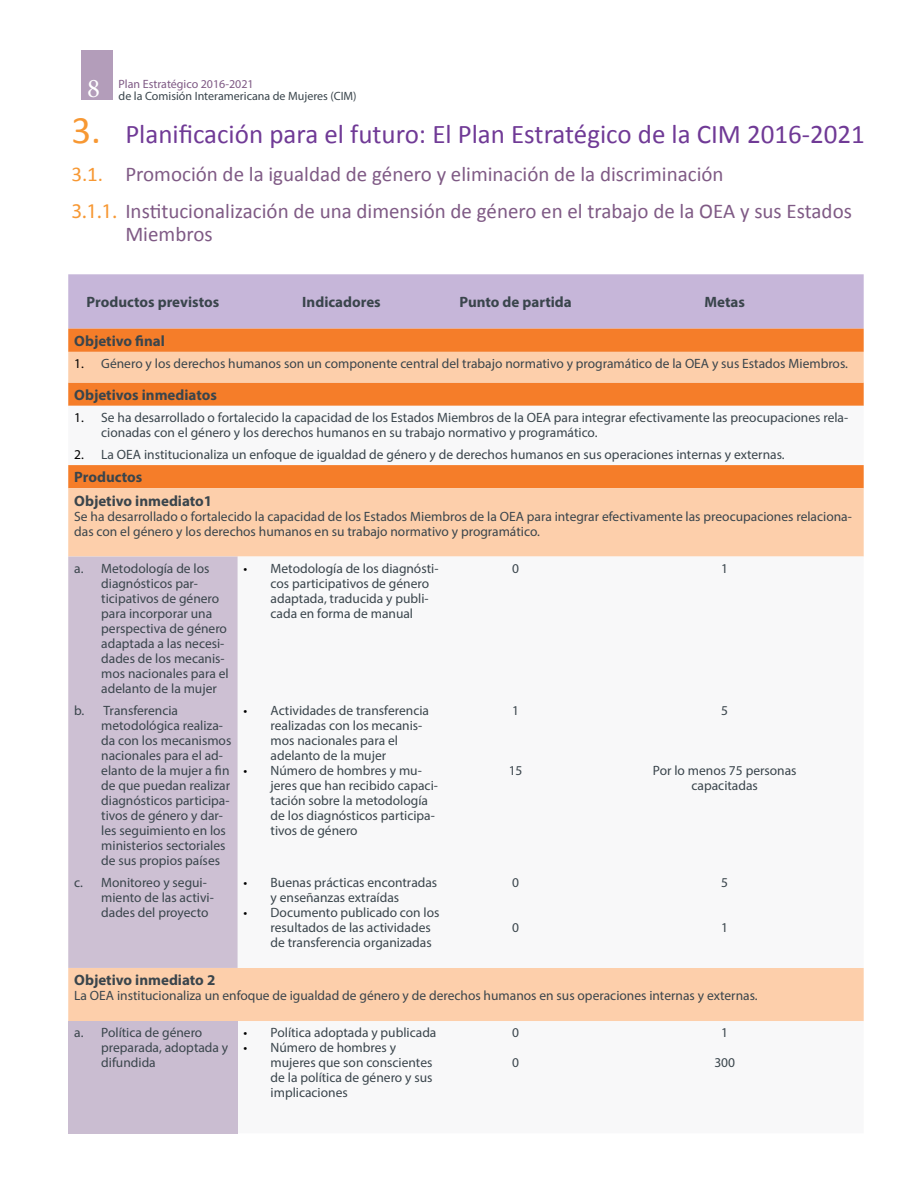
<style>
.page{position:relative;width:918px;height:1188px;background:#fff}
.page>*{position:absolute;margin:0;border:0;box-sizing:border-box;transform-origin:0 0}
.t1{font:27px "Calibri";color:#703a96}
.t2{font:27px "Minion Pro";color:#fff}
.t3{font:21px/37.5px "Calibri";color:#7f5a85}
.t4{font:700 15px/23.2px "Myriad Pro";color:#3a454c}
.t5{font:13.5px/15px "Myriad Pro";color:#3a454c}
.t6{font:12px "Myriad Pro";color:#3a454c}
.t7{font:12px "Myriad Pro";color:#7f5a85}
.s1{font-size:39px;color:#f79833}
.s2{color:#f79833}
.s3{font-family:"Myriad Pro";color:#f79833}
.s4{color:#000}
</style>
<div class="page">
<div style="left:81px;top:50px;width:31px;height:50px;background:#b39dba"></div>
<div style="left:68px;top:274px;width:796px;height:55px;background:#c6b6d9"></div>
<div style="left:68px;top:329px;width:796px;height:23px;background:#f57d29"></div>
<svg style="left:68px;top:352px;width:796px;height:54px;background:#f9ac74"></svg>
<svg style="left:68px;top:465px;width:796px;height:556px"></svg>
<svg style="left:68px;top:557px;width:170px;height:411px;background:#cec1d4"></svg>
<div style="left:68px;top:1021px;width:170px;height:112px;background:#cabdd1"></div>
<p class="t7" style="left:119px;top:77px;width:137px">Plan Estratégico 2016-2021</p>
<h1 class="t2" style="left:87px;top:71px;width:14px">8</h1>
<p class="t6" style="left:119px;top:89px;width:239px">de la Comisión Interamericana de Mujeres (CIM)</p>
<h1 class="t1" style="left:71px;top:117px;width:795px"><span class="s1">3.</span> Planificación para el futuro: El Plan Estratégico de la CIM 2016-2021</h1>
<h2 class="t3" style="left:71px;top:155px;width:782px"><span class="s2">3.1.</span> Promoción de la igualdad de género y eliminación de la discriminación<br><span class="s3">3.1.1.</span> Institucionalización de una dimensión de género en el trabajo de la OEA y sus Estados</h2>
<h2 class="t3" style="left:125px;top:215px;width:89px">Miembros</h2>
<p class="t4" style="left:87px;top:290px;width:134px">Productos previstos</p>
<p class="t4" style="left:302px;top:290px;width:80px">Indicadores</p>
<p class="t4" style="left:459px;top:290px;width:114px">Punto de partida</p>
<p class="t4" style="left:704px;top:290px;width:42px">Metas</p>
<p class="t4" style="left:74px;top:329px;width:92px">Objetivo final</p>
<p class="t5" style="left:74px;top:356px;width:775px"><span class="s4">1.</span> Género y los derechos humanos son un componente central del trabajo normativo y programático de la OEA y sus Estados Miembros.</p>
<p class="t4" style="left:74px;top:383px;width:144px">Objetivos inmediatos</p>
<p class="t5" style="left:101px;top:410px;width:749px;text-indent:-27px"><span class="s4">1.</span> Se ha desarrollado o fortalecido la capacidad de los Estados Miembros de la OEA para integrar efectivamente las preocupaciones rela&shy;cionadas con el género y los derechos humanos en su trabajo normativo y programático.</p>
<p class="t5" style="left:74px;top:447px;width:712px"><span class="s4">2.</span> La OEA institucionaliza un enfoque de igualdad de género y de derechos humanos en sus operaciones internas y externas.</p>
<p class="t4" style="left:74px;top:465px;width:140px">Productos<br>Objetivo inmediato1</p>
<p class="t5" style="left:74px;top:508px;width:779px">Se ha desarrollado o fortalecido la capacidad de los Estados Miembros de la OEA para integrar efectivamente las preocupaciones relaciona&shy;das con el género y los derechos humanos en su trabajo normativo y programático.</p>
<p class="t5" style="left:101px;top:560px;width:129px;text-indent:-27px">a. Metodología de los diagnósticos par&shy;ticipativos de género para incorporar una perspectiva de género adaptada a las necesi&shy;dades de los mecanis&shy;mos nacionales para el adelanto de la mujer</p>
<p class="t5" style="left:271px;top:560px;width:169px;text-indent:-27px"><span class="s4">•</span> Metodología de los diagnósti&shy;cos participativos de género adaptada, traducida y publi&shy;cada en forma de manual</p>
<p class="t5" style="left:512px;top:560px;width:8px">0</p>
<p class="t5" style="left:721px;top:560px;width:8px">1</p>
<p class="t5" style="left:101px;top:703px;width:132px;text-indent:-27px">b. Transferencia metodológica realiza&shy;da con los mecanismos nacionales para el ad&shy;elanto de la mujer a fin de que puedan realizar diagnósticos participa&shy;tivos de género y dar&shy;les seguimiento en los ministerios sectoriales de sus propios países</p>
<p class="t5" style="left:271px;top:703px;width:160px;text-indent:-27px"><span class="s4">•</span> Actividades de transferencia realizadas con los mecanis&shy;mos nacionales para el adelanto de la mujer</p>
<p class="t5" style="left:512px;top:703px;width:8px">1</p>
<p class="t5" style="left:721px;top:703px;width:8px">5</p>
<p class="t5" style="left:653px;top:763px;width:145px;text-align:center">Por lo menos 75 personas capacitadas</p>
<p class="t5" style="left:271px;top:763px;width:169px;text-indent:-27px"><span class="s4">•</span> Número de hombres y mu&shy;jeres que han recibido capaci&shy;tación sobre la metodología de los diagnósticos participa&shy;tivos de género</p>
<p class="t5" style="left:509px;top:763px;width:15px">15</p>
<p class="t5" style="left:101px;top:875px;width:114px;text-indent:-27px">c. Monitoreo y segui&shy;miento de las activi&shy;dades del proyecto</p>
<p class="t5" style="left:271px;top:875px;width:168px;text-indent:-27px"><span class="s4">•</span> Buenas prácticas encontradas y enseñanzas extraídas</p>
<p class="t5" style="left:271px;top:905px;width:170px;text-indent:-27px"><span class="s4">•</span> Documento publicado con los resultados de las actividades de transferencia organizadas</p>
<p class="t5" style="left:512px;top:875px;width:8px">0</p>
<p class="t5" style="left:512px;top:920px;width:8px">0</p>
<p class="t5" style="left:721px;top:875px;width:8px">5</p>
<p class="t5" style="left:721px;top:920px;width:8px">1</p>
<p class="t4" style="left:74px;top:968px;width:143px">Objetivo inmediato 2</p>
<p class="t5" style="left:74px;top:988px;width:685px">La OEA institucionaliza un enfoque de igualdad de género y de derechos humanos en sus operaciones internas y externas.</p>
<p class="t5" style="left:101px;top:1025px;width:129px;text-indent:-27px">a. Política de género preparada, adoptada y difundida</p>
<p class="t5" style="left:244px;top:1025px;width:194px"><span class="s4">•</span> Política adoptada y publicada</p>
<p class="t5" style="left:512px;top:1025px;width:8px">0</p>
<p class="t5" style="left:512px;top:1055px;width:8px">0</p>
<p class="t5" style="left:721px;top:1025px;width:8px">1</p>
<p class="t5" style="left:714px;top:1055px;width:22px">300</p>
<p class="t5" style="left:271px;top:1040px;width:163px;text-indent:-27px"><span class="s4">•</span> Número de hombres y mujeres que son conscientes de la política de género y sus implicaciones</p>
</div>
